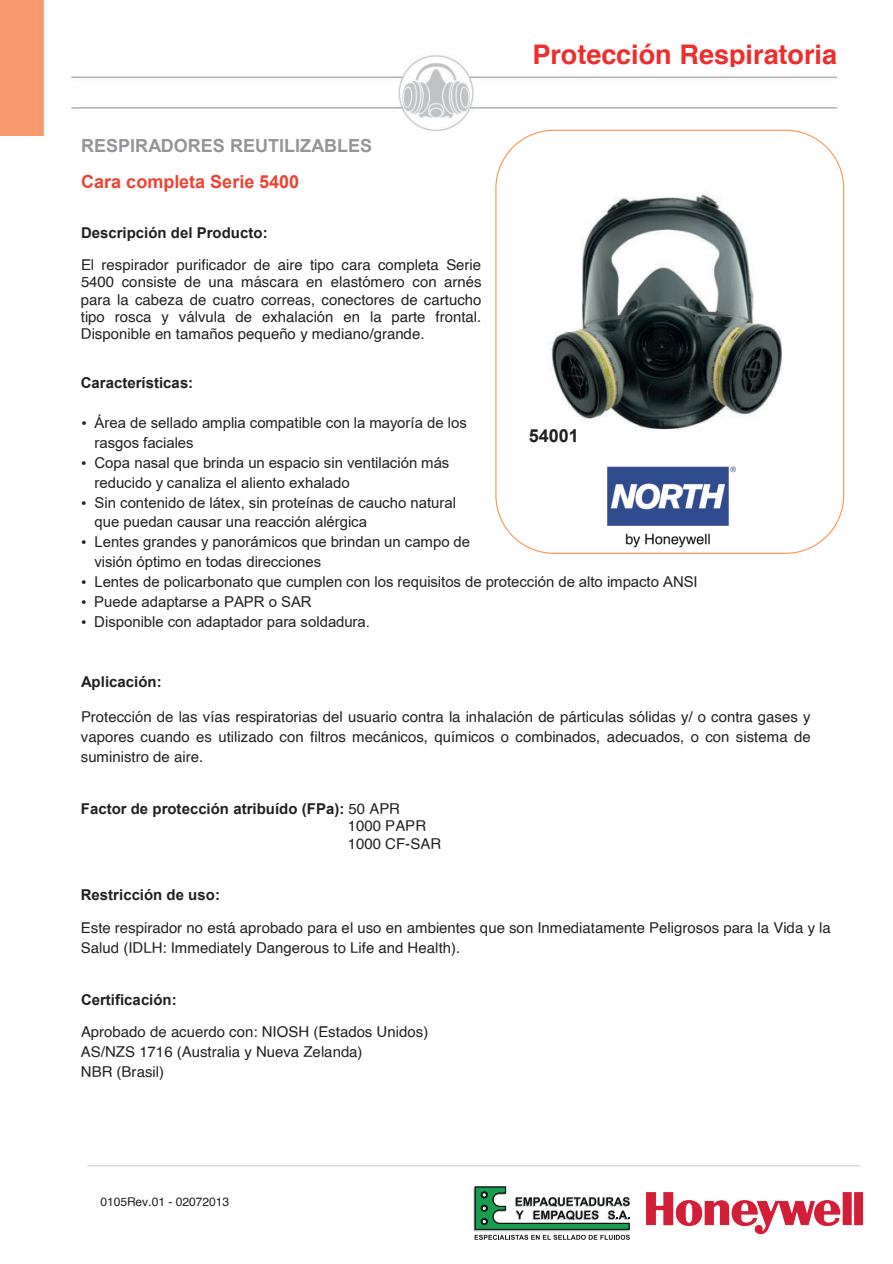
<style>
.page{position:relative;width:893px;height:1264px;background:#fff}
.page>*{position:absolute;margin:0;border:0;box-sizing:border-box;transform-origin:0 0}
.t1{font:700 27px "Helvetica";color:#ee2d2d}
.t2{font:700 18px "Arial";color:#939598}
.t3{font:700 18px "Arial";color:#ee4235}
.t4{font:700 18px "Arial";color:#231f20}
.t5{font:15px/17.2px "Helvetica";color:#231f20}
.t6{font:15px/19.8px "Arial";color:#231f20}
.t7{font:700 15px "Arial";color:#231f20}
.t8{font:12px "Helvetica";letter-spacing:-.005em;color:#231f20}
.s1{font-family:"Gisha"}
.s2{font-family:"Helvetica";font-weight:400}
</style>
<div class="page">
<img style="left:0;top:0;width:838px;height:135px">
<img style="left:87px;top:1165px;width:777px;height:75px">
<div style="left:88px;top:1188px;width:157px;height:27px;background:#fff"></div>
<div style="left:513px;top:34px;width:343px;height:38px;background:#fff"></div>
<img style="left:551px;top:193px;width:231px;height:237px">
<img style="left:607px;top:466px;width:129px;height:81px">
<div style="left:686px;top:1180px;width:171px;height:47px;background:#fff"></div>
<svg style="left:473px;top:1186px;width:156px;height:53px"></svg>
<img style="left:645px;top:1191px;width:218px;height:42px">
<h1 class="t1" style="left:532px;top:33px;width:306px">Protección Respiratoria</h1>
<p class="t2" style="left:81px;top:133px;width:293px">RESPIRADORES REUTILIZABLES</p>
<p class="t3" style="left:81px;top:168px;width:220px">Cara completa Serie 5400</p>
<p class="t7" style="left:81px;top:222px;width:188px">Descripción del Producto:</p>
<p class="t5" style="left:81px;top:256px;width:402px;text-align:justify">El respirador purificador de aire tipo cara completa Serie 5400 consiste de una máscara en elastómero con arnés para la cabeza de cuatro correas, conectores de cartucho tipo rosca y válvula de exhalación en la parte frontal.<br>Disponible en tamaños pequeño y mediano/grande.</p>
<p class="t7" style="left:81px;top:372px;width:114px">Características:</p>
<p class="t6" style="left:94px;top:412px;width:374px;text-indent:-13px"><span class="s1">•</span> Área de sellado amplia compatible con la mayoría de los rasgos faciales</p>
<p class="t6" style="left:95px;top:452px;width:356px;text-indent:-14px"><span class="s1">•</span> Copa nasal que brinda un espacio sin ventilación más reducido y canaliza el aliento exhalado</p>
<p class="t6" style="left:94px;top:492px;width:363px;text-indent:-14px"><span class="s1">•</span> Sin contenido de látex, sin proteínas de caucho natural que puedan causar una reacción alérgica</p>
<p class="t6" style="left:94px;top:531px;width:377px;text-indent:-13px"><span class="s1">•</span> Lentes grandes y panorámicos que brindan un campo de visión óptimo en todas direcciones</p>
<p class="t6" style="left:81px;top:571px;width:618px"><span class="s1">•</span> Lentes de policarbonato que cumplen con los requisitos de protección de alto impacto ANSI</p>
<p class="t6" style="left:81px;top:591px;width:232px"><span class="s1">•</span> Puede adaptarse a PAPR o SAR</p>
<p class="t6" style="left:81px;top:611px;width:291px"><span class="s1">•</span> Disponible con adaptador para soldadura.</p>
<p class="t4" style="left:528px;top:423px;width:52px">54001</p>
<p class="t7" style="left:81px;top:671px;width:82px">Aplicación:</p>
<p class="t5" style="left:81px;top:707px;width:731px;line-height:19.8px;text-align:justify">Protección de las vías respiratorias del usuario contra la inhalación de párticulas sólidas y/ o contra gases y vapores cuando es utilizado con filtros mecánicos, químicos o combinados, adecuados, o con sistema de suministro de aire.</p>
<p class="t7" style="left:81px;top:797px;width:320px">Factor de protección atribuído (FPa): <span class="s2">50 APR</span></p>
<p class="t5" style="left:347px;top:817px;width:95px">1000 PAPR<br>1000 CF-SAR</p>
<p class="t7" style="left:81px;top:884px;width:141px">Restricción de uso:</p>
<p class="t5" style="left:81px;top:918px;width:751px;line-height:19.8px">Este respirador no está aprobado para el uso en ambientes que son Inmediatamente Peligrosos para la Vida y la<br>Salud (IDLH: Immediately Dangerous to Life and Health).</p>
<p class="t7" style="left:81px;top:988px;width:97px">Certificación:</p>
<p class="t5" style="left:81px;top:1021px;width:349px;line-height:20px">Aprobado de acuerdo con: NIOSH (Estados Unidos)<br>AS/NZS 1716 (Australia y Nueva Zelanda)<br>NBR (Brasil)</p>
<p class="t8" style="left:100px;top:1192px;width:130px">0105Rev.01 - 02072013</p>
</div>
